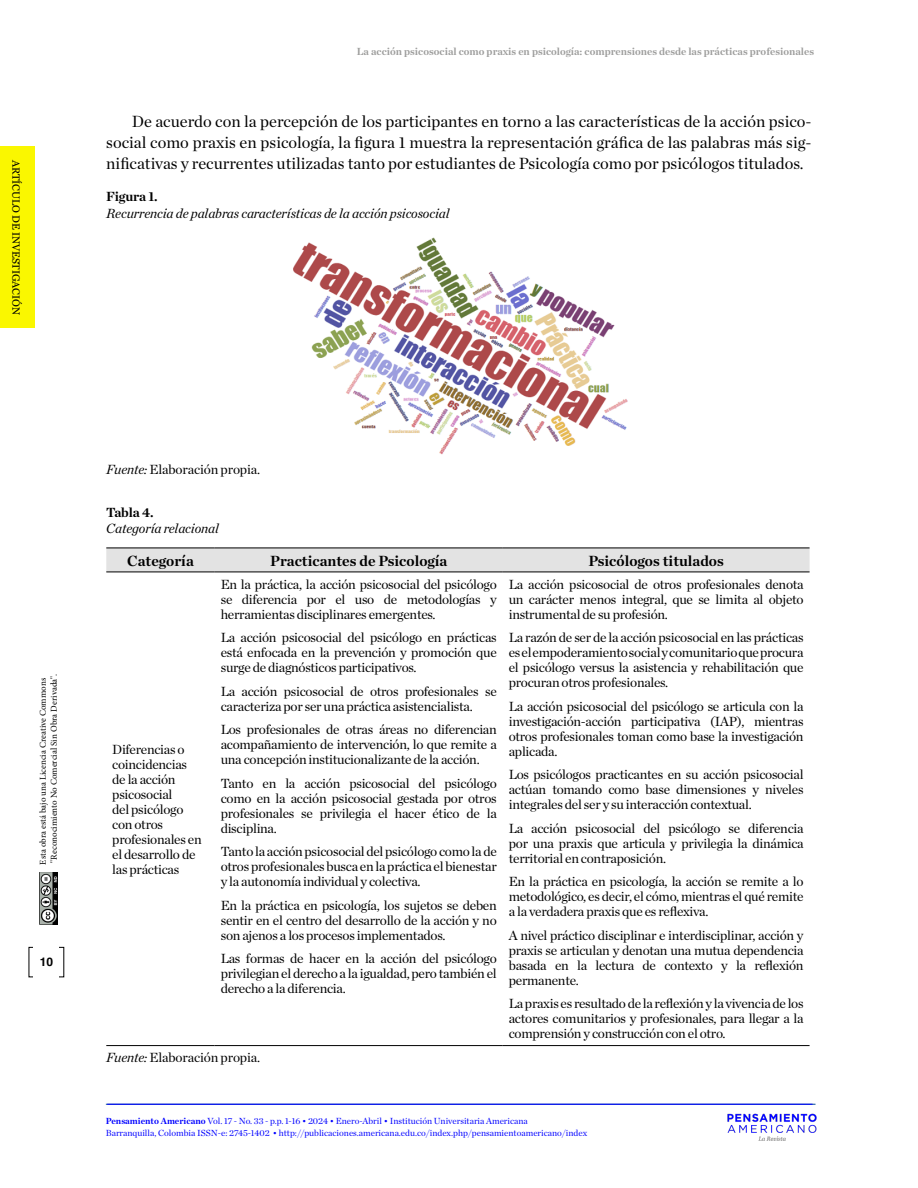
<style>
.page{position:relative;width:918px;height:1188px;background:#fff}
.page>*{position:absolute;margin:0;border:0;box-sizing:border-box;transform-origin:0 0}
.t1{font:16.5px/21px "Chronicle Deck";color:#000;text-align:justify}
.t2{font:700 15px "Chronicle Deck";color:#000}
.t3{font:13.5px/15px "Chronicle Deck";letter-spacing:-.02em;color:#000;text-align:justify}
.t4{font:italic 13.5px "Chronicle Deck";letter-spacing:-.01em;color:#000}
.t5{font:700 13.5px "Chronicle Deck";letter-spacing:-.01em;color:#000}
.t6{font:700 12px "Helvetica";color:#000}
.t7{font:700 10.5px "Chronicle Deck";color:#9d9d9c}
.t8{font:10.5px "Georgia";letter-spacing:-.01em;color:#000}
.t9{font:9px/12px "Chronicle Deck";color:#00f}
.t10{font:9px/10.8px "Minion Pro";color:#000}
.s1{font-style:italic}
.s2{font-weight:700}
</style>
<div class="page">
<div style="left:0;top:146px;width:35px;height:182px;background:#faf700"></div>
<img style="left:39px;top:873px;width:19px;height:52px">
<hr style="left:106px;top:1104px;width:710px;height:1px;background:#004994">
<hr style="left:107px;top:1104px;width:706px;height:1px;background:#00f">
<img style="left:727px;top:1113px;width:90px;height:28px">
<img style="left:293px;top:237px;width:335px;height:218px">
<div style="left:106px;top:549px;width:704px;height:23px;background:#e3e3e3"></div>
<hr style="left:106px;top:1045px;width:109px;height:1px;background:#000">
<hr style="left:215px;top:1045px;width:288px;height:1px;background:#000">
<hr style="left:503px;top:1045px;width:307px;height:1px;background:#000">
<hr style="left:106px;top:548px;width:109px;height:1px;background:#000">
<hr style="left:215px;top:548px;width:288px;height:1px;background:#000">
<hr style="left:503px;top:548px;width:307px;height:1px;background:#000">
<hr style="left:106px;top:572px;width:109px;height:1px;background:#000">
<hr style="left:215px;top:572px;width:288px;height:1px;background:#000">
<hr style="left:503px;top:572px;width:307px;height:1px;background:#000">
<p class="t8" style="left:24px;top:160px;width:156px;rotate:90deg">ARTÍCULO DE INVESTIGACIÓN</p>
<p class="t7" style="left:357px;top:43px;width:459px">La acción psicosocial como praxis en psicología: comprensiones desde las prácticas profesionales</p>
<p class="t1" style="left:106px;top:110px;width:707px;text-indent:26px">De acuerdo con la percepción de los participantes en torno a las características de la acción psico&shy;social como praxis en psicología, la figura 1 muestra la representación gráfica de las palabras más sig&shy;nificativas y recurrentes utilizadas tanto por estudiantes de Psicología como por psicólogos titulados.</p>
<p class="t5" style="left:106px;top:186px;width:53px">Figura 1.</p>
<p class="t4" style="left:106px;top:203px;width:345px">Recurrencia de palabras características de la acción psicosocial</p>
<p class="t10" style="left:38px;top:865px;width:192px;rotate:-90deg">Esta obra está bajo una Licencia Creative Commons "Reconocimiento No Comercial Sin Obra Derivada".</p>
<p class="t6" style="left:40px;top:954px;width:15px">10</p>
<p class="t3" style="left:106px;top:461px;width:155px"><span class="s1">Fuente:</span> Elaboración propia.</p>
<p class="t5" style="left:106px;top:501px;width:49px">Tabla 4.</p>
<p class="t4" style="left:106px;top:518px;width:114px">Categoría relacional</p>
<p class="t2" style="left:127px;top:549px;width:68px">Categoría</p>
<p class="t2" style="left:270px;top:549px;width:179px">Practicantes de Psicología</p>
<p class="t2" style="left:589px;top:549px;width:137px">Psicólogos titulados</p>
<p class="t3" style="left:112px;top:741px;width:91px;text-align:left">Diferencias o coincidencias de la acción psicosocial<br>del psicólogo con otros profesionales en el desarrollo de las prácticas</p>
<p class="t3" style="left:221px;top:576px;width:278px">En la práctica, la acción psicosocial del psicólogo se diferencia por el uso de metodologías y herramientas disciplinares emergentes.</p>
<p class="t3" style="left:221px;top:629px;width:278px">La acción psicosocial del psicólogo en prácticas está enfocada en la prevención y promoción que surge de diagnósticos participativos.</p>
<p class="t3" style="left:221px;top:683px;width:278px">La acción psicosocial de otros profesionales se caracteriza por ser una práctica asistencialista.</p>
<p class="t3" style="left:221px;top:721px;width:278px">Los profesionales de otras áreas no diferencian acompañamiento de intervención, lo que remite a una concepción institucionalizante de la acción.</p>
<p class="t3" style="left:221px;top:775px;width:278px">Tanto en la acción psicosocial del psicólogo como en la acción psicosocial gestada por otros profesionales se privilegia el hacer ético de la disciplina.</p>
<p class="t3" style="left:221px;top:843px;width:278px">Tanto la acción psicosocial del psicólogo como la de otros profesionales busca en la práctica el bienestar y la autonomía individual y colectiva.</p>
<p class="t3" style="left:221px;top:897px;width:278px">En la práctica en psicología, los sujetos se deben sentir en el centro del desarrollo de la acción y no son ajenos a los procesos implementados.</p>
<p class="t3" style="left:221px;top:950px;width:278px">Las formas de hacer en la acción del psicólogo privilegian el derecho a la igualdad, pero también el derecho a la diferencia.</p>
<p class="t3" style="left:106px;top:1049px;width:155px"><span class="s1">Fuente:</span> Elaboración propia.</p>
<p class="t3" style="left:509px;top:576px;width:296px">La acción psicosocial de otros profesionales denota un carácter menos integral, que se limita al objeto instrumental de su profesión.</p>
<p class="t3" style="left:509px;top:629px;width:296px">La razón de ser de la acción psicosocial en las prácticas es el empoderamiento social y comunitario que procura el psicólogo versus la asistencia y rehabilitación que procuran otros profesionales.</p>
<p class="t3" style="left:509px;top:698px;width:296px">La acción psicosocial del psicólogo se articula con la investigación-acción participativa (IAP), mientras otros profesionales toman como base la investigación aplicada.</p>
<p class="t3" style="left:509px;top:766px;width:296px">Los psicólogos practicantes en su acción psicosocial actúan tomando como base dimensiones y niveles integrales del ser y su interacción contextual.</p>
<p class="t3" style="left:509px;top:820px;width:296px">La acción psicosocial del psicólogo se diferencia por una praxis que articula y privilegia la dinámica territorial en contraposición.</p>
<p class="t3" style="left:509px;top:873px;width:296px">En la práctica en psicología, la acción se remite a lo metodológico, es decir, el cómo, mientras el qué remite a la verdadera praxis que es reflexiva.</p>
<p class="t3" style="left:509px;top:927px;width:296px">A nivel práctico disciplinar e interdisciplinar, acción y praxis se articulan y denotan una mutua dependencia basada en la lectura de contexto y la reflexión permanente.</p>
<p class="t3" style="left:509px;top:995px;width:296px">La praxis es resultado de la reflexión y la vivencia de los actores comunitarios y profesionales, para llegar a la comprensión y construcción con el otro.</p>
<p class="t9" style="left:106px;top:1115px;width:483px"><span class="s2">Pensamiento Americano</span> Vol. 17 - No. 33 - p.p. 1-16 • 2024 • Enero-Abril • Institución Universitaria Americana<br>Barranquilla, Colombia ISSN-e: 2745-1402 • http://publicaciones.americana.edu.co/index.php/pensamientoamericano/index</p>
</div>
